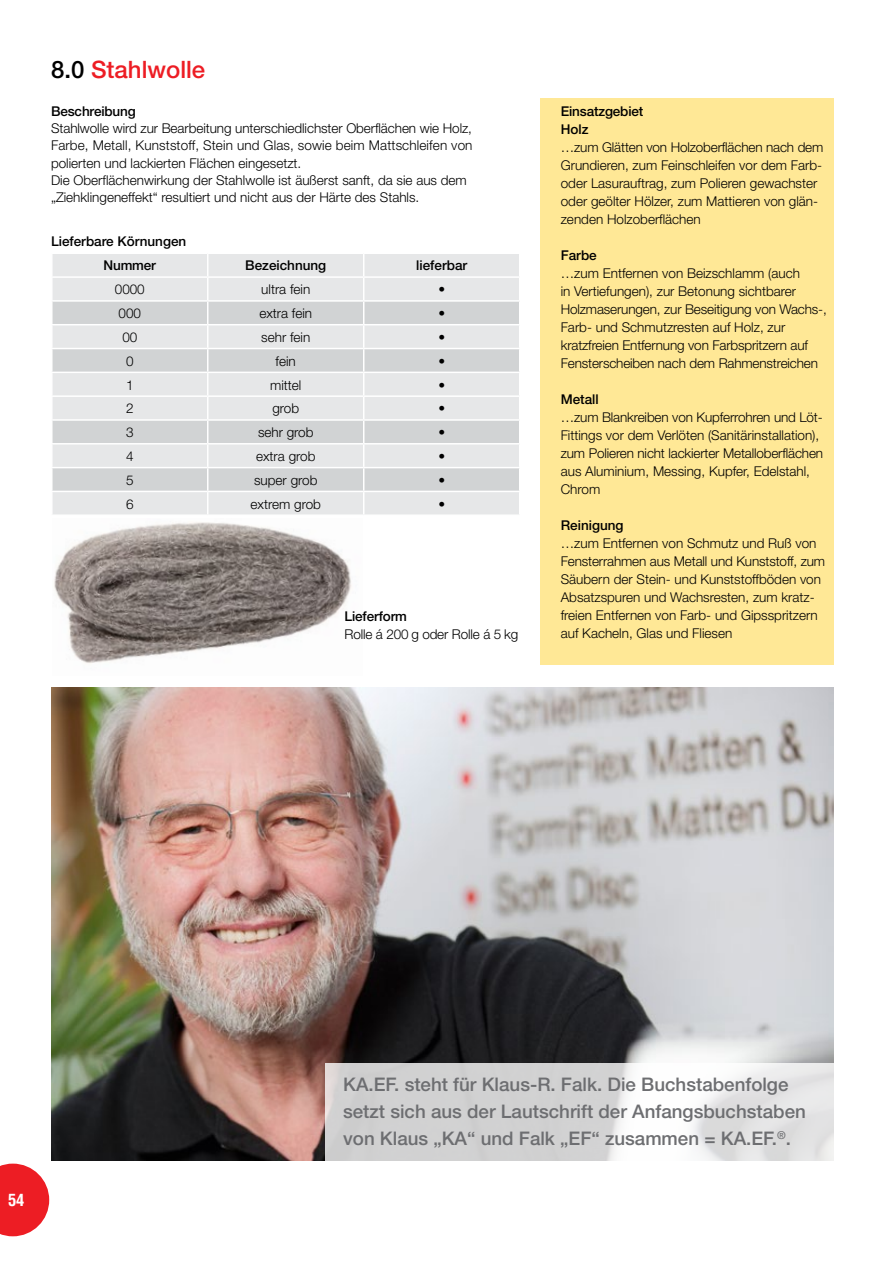
<style>
.page{position:relative;width:893px;height:1263px;background:#fff}
.page>*{position:absolute;margin:0;border:0;box-sizing:border-box;transform-origin:0 0}
.t1{font:500 24px "Helvetica Neue";color:#ed1d24}
.t2{font:500 18.75px/27px "Helvetica Neue";color:#6d6e71}
.t3{font:700 condensed 16.5px "Helvetica";color:#fff}
.t4{font:300 13.5px/18px "Helvetica Neue";color:#000}
.t5{font:500 13.5px/18px "Helvetica Neue";color:#000}
.s1{color:#000}
</style>
<div class="page">
<svg style="left:0;top:1163px;width:49px;height:73px"></svg>
<img style="left:54px;top:522px;width:298px;height:142px">
<div style="left:540px;top:98px;width:293px;height:566px;background:#ffe896"></div>
<div style="left:53px;top:254px;width:466px;height:260px;background:#e6e7e8"></div>
<svg style="left:53px;top:302px;width:466px;height:189px;background:#dcddde"></svg>
<hr style="left:51px;top:276px;width:157px;height:2px;background:#fff">
<hr style="left:208px;top:276px;width:156px;height:2px;background:#fff">
<hr style="left:364px;top:276px;width:156px;height:2px;background:#fff">
<hr style="left:51px;top:300px;width:157px;height:2px;background:#fff">
<hr style="left:208px;top:300px;width:156px;height:2px;background:#fff">
<hr style="left:364px;top:300px;width:156px;height:2px;background:#fff">
<hr style="left:51px;top:324px;width:157px;height:1px;background:#fff">
<hr style="left:208px;top:324px;width:156px;height:1px;background:#fff">
<hr style="left:364px;top:324px;width:156px;height:1px;background:#fff">
<hr style="left:51px;top:348px;width:157px;height:1px;background:#fff">
<hr style="left:208px;top:348px;width:156px;height:1px;background:#fff">
<hr style="left:364px;top:348px;width:156px;height:1px;background:#fff">
<hr style="left:51px;top:372px;width:157px;height:1px;background:#fff">
<hr style="left:208px;top:372px;width:156px;height:1px;background:#fff">
<hr style="left:364px;top:372px;width:156px;height:1px;background:#fff">
<hr style="left:51px;top:395px;width:157px;height:2px;background:#fff">
<hr style="left:208px;top:395px;width:156px;height:2px;background:#fff">
<hr style="left:364px;top:395px;width:156px;height:2px;background:#fff">
<hr style="left:51px;top:419px;width:157px;height:2px;background:#fff">
<hr style="left:208px;top:419px;width:156px;height:2px;background:#fff">
<hr style="left:364px;top:419px;width:156px;height:2px;background:#fff">
<hr style="left:51px;top:443px;width:157px;height:1px;background:#fff">
<hr style="left:208px;top:443px;width:156px;height:1px;background:#fff">
<hr style="left:364px;top:443px;width:156px;height:1px;background:#fff">
<hr style="left:51px;top:467px;width:157px;height:1px;background:#fff">
<hr style="left:208px;top:467px;width:156px;height:1px;background:#fff">
<hr style="left:364px;top:467px;width:156px;height:1px;background:#fff">
<hr style="left:51px;top:491px;width:157px;height:1px;background:#fff">
<hr style="left:208px;top:491px;width:156px;height:1px;background:#fff">
<svg style="left:207px;top:254px;width:1px;height:260px"></svg>
<hr style="left:364px;top:491px;width:156px;height:1px;background:#fff">
<svg style="left:363px;top:254px;width:1px;height:260px"></svg>
<img style="left:51px;top:687px;width:782px;height:473px">
<svg style="left:325px;top:1063px;width:509px;height:98px;fill:#d2d2d3"></svg>
<h1 class="t1" style="left:51px;top:55px;width:156px"><span class="s1">8.0</span> Stahlwolle</h1>
<p class="t5" style="left:51px;top:102px;width:86px">Beschreibung</p>
<p class="t4" style="left:51px;top:119px;width:423px;line-height:17.2px">Stahlwolle wird zur Bearbeitung unterschiedlichster Oberflächen wie Holz, Farbe, Metall, Kunststoff, Stein und Glas, sowie beim Mattschleifen von polierten und lackierten Flächen eingesetzt.<br>Die Oberflächenwirkung der Stahlwolle ist äußerst sanft, da sie aus dem „Ziehklingeneffekt“ resultiert und nicht aus der Härte des Stahls.</p>
<p class="t5" style="left:103px;top:229px;width:84px;line-height:24px;text-indent:-52px">Lieferbare Körnungen<br>Nummer</p>
<p class="t5" style="left:245px;top:256px;width:83px">Bezeichnung</p>
<p class="t5" style="left:416px;top:256px;width:53px">lieferbar</p>
<p class="t4" style="left:115px;top:280px;width:31px">0000</p>
<p class="t4" style="left:261px;top:280px;width:51px">ultra fein</p>
<p class="t4" style="left:438px;top:280px;width:8px">•</p>
<p class="t4" style="left:119px;top:304px;width:24px">000</p>
<p class="t4" style="left:259px;top:304px;width:54px">extra fein</p>
<p class="t4" style="left:438px;top:304px;width:8px">•</p>
<p class="t4" style="left:122px;top:328px;width:16px">00</p>
<p class="t4" style="left:261px;top:328px;width:51px">sehr fein</p>
<p class="t4" style="left:438px;top:328px;width:8px">•</p>
<p class="t4" style="left:126px;top:352px;width:9px">0</p>
<p class="t4" style="left:276px;top:352px;width:22px">fein</p>
<p class="t4" style="left:438px;top:352px;width:8px">•</p>
<p class="t4" style="left:126px;top:375px;width:9px">1</p>
<p class="t4" style="left:270px;top:375px;width:33px">mittel</p>
<p class="t4" style="left:438px;top:375px;width:8px">•</p>
<p class="t4" style="left:126px;top:399px;width:9px">2</p>
<p class="t4" style="left:272px;top:399px;width:28px">grob</p>
<p class="t4" style="left:438px;top:399px;width:8px">•</p>
<p class="t4" style="left:126px;top:423px;width:9px">3</p>
<p class="t4" style="left:258px;top:423px;width:57px">sehr grob</p>
<p class="t4" style="left:438px;top:423px;width:8px">•</p>
<p class="t4" style="left:126px;top:447px;width:9px">4</p>
<p class="t4" style="left:256px;top:447px;width:61px">extra grob</p>
<p class="t4" style="left:438px;top:447px;width:8px">•</p>
<p class="t4" style="left:126px;top:471px;width:9px">5</p>
<p class="t4" style="left:254px;top:471px;width:65px">super grob</p>
<p class="t4" style="left:438px;top:471px;width:8px">•</p>
<p class="t4" style="left:126px;top:495px;width:9px">6</p>
<p class="t4" style="left:251px;top:495px;width:72px">extrem grob</p>
<p class="t4" style="left:438px;top:495px;width:8px">•</p>
<p class="t5" style="left:344px;top:607px;width:64px">Lieferform</p>
<p class="t4" style="left:344px;top:624px;width:175px">Rolle á 200 g oder Rolle á 5 kg</p>
<p class="t5" style="left:561px;top:103px;width:84px">Einsatzgebiet<br>Holz</p>
<p class="t4" style="left:561px;top:138px;width:264px">…zum Glätten von Holzoberflächen nach dem Grundieren, zum Feinschleifen vor dem Farb&shy;oder Lasurauftrag, zum Polieren gewachster oder geölter Hölzer, zum Mattieren von glän&shy;zenden Holzoberflächen</p>
<p class="t5" style="left:561px;top:247px;width:38px">Farbe</p>
<p class="t4" style="left:561px;top:264px;width:268px">…zum Entfernen von Beizschlamm (auch<br>in Vertiefungen), zur Betonung sichtbarer Holzmaserungen, zur Beseitigung von Wachs-, Farb- und Schmutzresten auf Holz, zur kratzfreien Entfernung von Farbspritzern auf Fensterscheiben nach dem Rahmenstreichen</p>
<p class="t5" style="left:561px;top:390px;width:40px">Metall</p>
<p class="t4" style="left:561px;top:408px;width:264px">…zum Blankreiben von Kupferrohren und Löt-Fittings vor dem Verlöten (Sanitärinstallation), zum Polieren nicht lackierter Metalloberflächen aus Aluminium, Messing, Kupfer, Edelstahl, Chrom</p>
<p class="t5" style="left:561px;top:516px;width:64px">Reinigung</p>
<p class="t4" style="left:561px;top:534px;width:266px">…zum Entfernen von Schmutz und Ruß von Fensterrahmen aus Metall und Kunststoff, zum Säubern der Stein- und Kunststoffböden von Absatzspuren und Wachsresten, zum kratz&shy;freien Entfernen von Farb- und Gipsspritzern auf Kacheln, Glas und Fliesen</p>
<p class="t3" style="left:8px;top:1190px;width:18px">54</p>
<h2 class="t2" style="left:343px;top:1071px;width:464px">KA.EF. steht für Klaus-R. Falk. Die Buchstabenfolge setzt sich aus der Lautschrift der Anfangsbuchstaben von Klaus „KA“ und Falk „EF“ zusammen = KA.EF.<sup>®</sup>.</h2>
</div>
